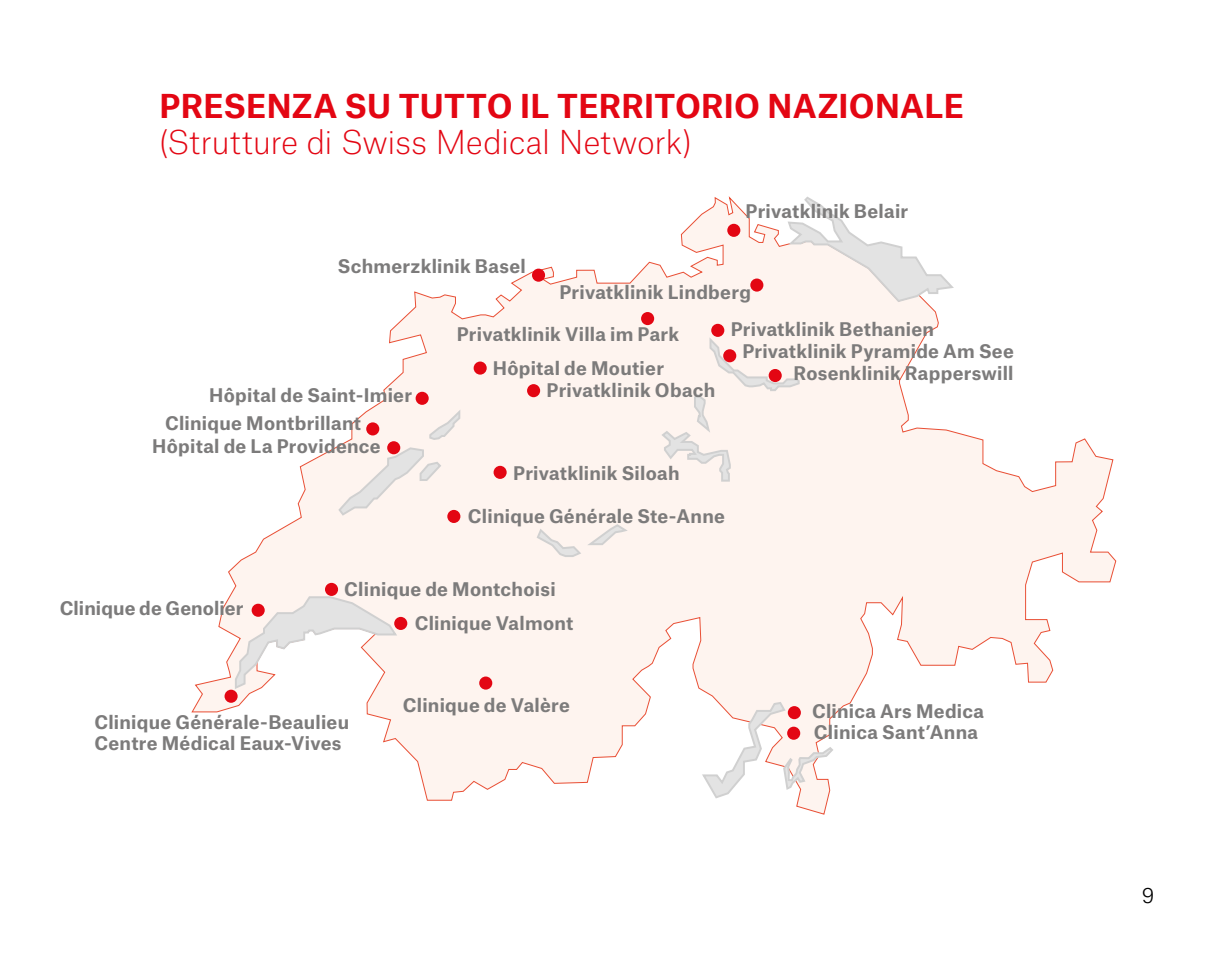
<style>
.page{position:relative;width:1212px;height:957px;background:#fff}
.page>*{position:absolute;margin:0;border:0;box-sizing:border-box;transform-origin:0 0}
.t1{font:700 31.5px "Atlas Grotesk";letter-spacing:.01em;color:#e30613}
.t2{font:100 31.5px "Atlas Grotesk";letter-spacing:-.01em;color:#e30613}
.t3{font:300 20.25px "Atlas Grotesk";color:#000}
.t4{font:700 18px/36.9px "Atlas Grotesk";letter-spacing:.015em;color:#7c7b7b}
</style>
<div class="page">
<svg style="left:191px;top:196px;width:925px;height:618px"></svg>
<svg style="left:234px;top:595px;width:165px;height:95px"></svg>
<svg style="left:337px;top:407px;width:124px;height:110px"></svg>
<svg style="left:535px;top:523px;width:95px;height:35px"></svg>
<svg style="left:660px;top:337px;width:141px;height:145px"></svg>
<svg style="left:786px;top:196px;width:170px;height:107px"></svg>
<svg style="left:701px;top:701px;width:134px;height:98px"></svg>
<div style="left:252px;top:604px;width:13px;height:13px;background:#e30613;border-radius:50%"></div>
<div style="left:447px;top:510px;width:13px;height:13px;background:#e30613;border-radius:50%"></div>
<div style="left:325px;top:583px;width:13px;height:13px;background:#e30613;border-radius:50%"></div>
<div style="left:394px;top:617px;width:13px;height:13px;background:#e30613;border-radius:50%"></div>
<div style="left:788px;top:706px;width:13px;height:13px;background:#e30613;border-radius:50%"></div>
<div style="left:787px;top:726px;width:13px;height:14px;background:#e30613;border-radius:50%"></div>
<div style="left:711px;top:324px;width:13px;height:13px;background:#e30613;border-radius:50%"></div>
<div style="left:474px;top:361px;width:13px;height:14px;background:#e30613;border-radius:50%"></div>
<div style="left:527px;top:384px;width:13px;height:13px;background:#e30613;border-radius:50%"></div>
<div style="left:416px;top:392px;width:13px;height:13px;background:#e30613;border-radius:50%"></div>
<div style="left:387px;top:441px;width:13px;height:13px;background:#e30613;border-radius:50%"></div>
<div style="left:225px;top:689px;width:13px;height:14px;background:#e30613;border-radius:50%"></div>
<div style="left:479px;top:676px;width:13px;height:13px;background:#e30613;border-radius:50%"></div>
<div style="left:641px;top:312px;width:13px;height:13px;background:#e30613;border-radius:50%"></div>
<div style="left:532px;top:269px;width:13px;height:13px;background:#e30613;border-radius:50%"></div>
<div style="left:366px;top:422px;width:13px;height:13px;background:#e30613;border-radius:50%"></div>
<div style="left:493px;top:466px;width:14px;height:13px;background:#e30613;border-radius:50%"></div>
<div style="left:723px;top:349px;width:13px;height:13px;background:#e30613;border-radius:50%"></div>
<div style="left:769px;top:369px;width:13px;height:13px;background:#e30613;border-radius:50%"></div>
<div style="left:750px;top:278px;width:13px;height:14px;background:#e30613;border-radius:50%"></div>
<div style="left:727px;top:224px;width:13px;height:13px;background:#e30613;border-radius:50%"></div>
<h1 class="t1" style="left:160px;top:80px;width:806px">PRESENZA SU TUTTO IL TERRITORIO NAZIONALE</h1>
<h1 class="t2" style="left:159px;top:118px;width:533px">(Strutture di Swiss Medical Network)</h1>
<p class="t4" style="left:338px;top:246px;width:189px">Schmerzklinik Basel</p>
<p class="t4" style="left:745px;top:191px;width:164px">Privatklinik Belair</p>
<p class="t4" style="left:165px;top:379px;width:248px;line-height:28.1px;text-indent:44px">Hôpital de Saint-Imier<br>Clinique Montbrillant</p>
<p class="t4" style="left:152px;top:426px;width:230px">Hôpital de La Providence</p>
<p class="t4" style="left:731px;top:272px;width:205px;text-indent:-171px">Privatklinik Lindberg<br>Privatklinik Bethanien</p>
<p class="t4" style="left:742px;top:331px;width:273px">Privatklinik Pyramide Am See</p>
<p class="t4" style="left:493px;top:348px;width:173px">Hôpital de Moutier</p>
<p class="t4" style="left:793px;top:353px;width:222px">Rosenklinik Rapperswill</p>
<p class="t4" style="left:546px;top:370px;width:170px">Privatklinik Obach</p>
<p class="t4" style="left:457px;top:314px;width:224px">Privatklinik Villa im Park</p>
<p class="t4" style="left:513px;top:452px;width:168px">Privatklinik Siloah</p>
<p class="t4" style="left:468px;top:495px;width:259px">Clinique Générale Ste-Anne</p>
<p class="t4" style="left:60px;top:588px;width:185px">Clinique de Genolier</p>
<p class="t4" style="left:415px;top:570px;width:160px;line-height:33.8px;text-indent:-70px">Clinique de Montchoisi<br>Clinique Valmont</p>
<p class="t4" style="left:94px;top:709px;width:256px;line-height:21.6px">Clinique Générale-Beaulieu<br>Centre Médical Eaux-Vives</p>
<p class="t4" style="left:403px;top:684px;width:169px">Clinique de Valère</p>
<p class="t4" style="left:812px;top:698px;width:174px;line-height:21.4px">Clinica Ars Medica<br>Clinica Sant’Anna</p>
<p class="t3" style="left:1142px;top:879px;width:14px">9</p>
</div>
